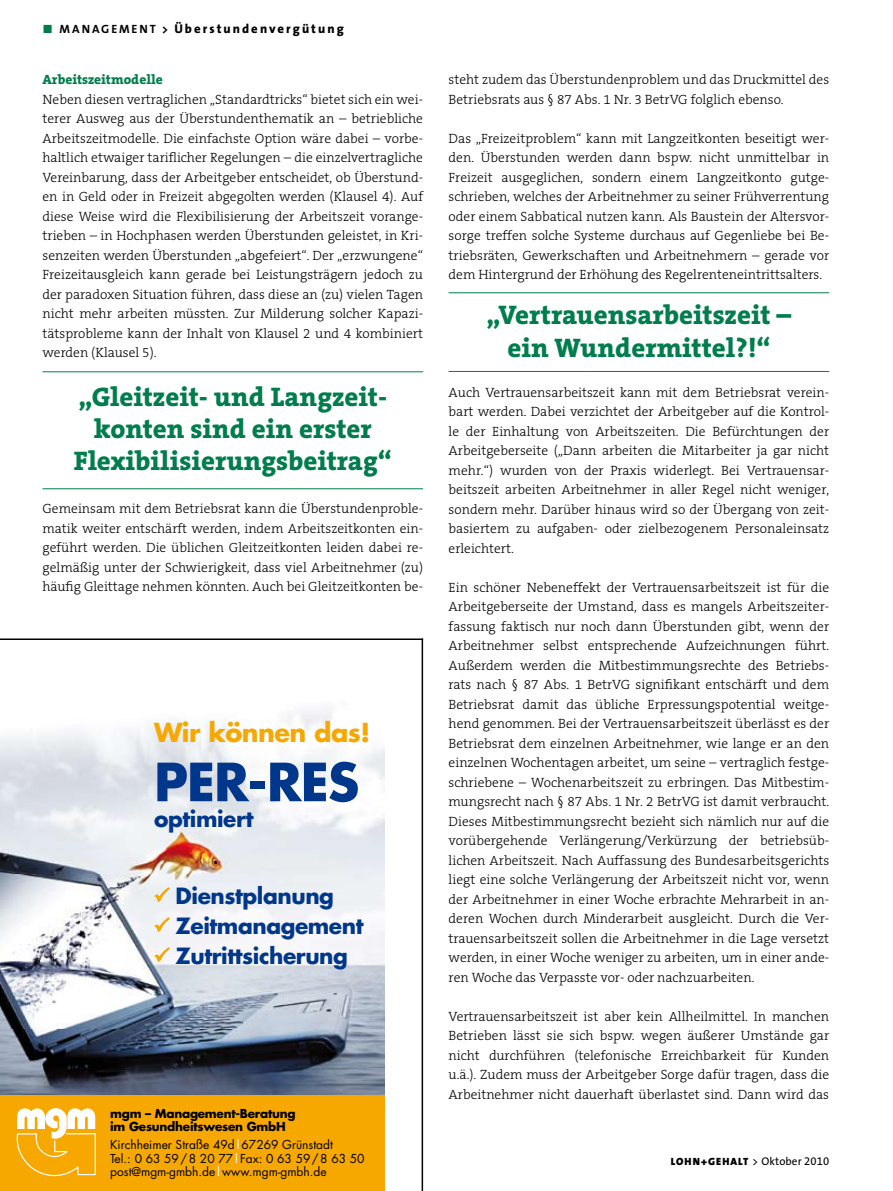
<style>
.page{position:relative;width:893px;height:1191px;background:#fff}
.page>*{position:absolute;margin:0;border:0;box-sizing:border-box;transform-origin:0 0}
.t1{font:700 51.15px "Futura";letter-spacing:-.02em;color:#00378b}
.t2{font:800 27px/32.4px "The Serif B8";color:#007d4c;text-align:center}
.t3{font:700 25.5px "Futura";letter-spacing:-.02em;color:#f6a800}
.t4{font:700 21.75px/30px "Futura";letter-spacing:-.02em;color:#00378b}
.t5{font:300 13.5px/19.5px "The Serif B3";color:#000;text-align:justify}
.t6{font:800 13.5px "The Serif B8";color:#007d4c}
.t7{font:800 12.75px "The Sans";letter-spacing:.16em;color:#000}
.t8{font:12px/13.5px "Futura";color:#000}
.t9{font:700 12px/13.5px "Futura";letter-spacing:-.02em;color:#000}
.t10{font:900 10.5px "The Sans";letter-spacing:.1em;color:#000}
.s1{font-family:"The Sans Bold Expert";font-weight:400;font-size:12px;color:#007d4c}
.s2{font-weight:700;font-size:12px}
.s3{color:#fff}
.s4{font-weight:400;font-size:11.25px}
.s5{font-family:"The Sans Expert";font-weight:400;font-size:11.25px}
</style>
<div class="page">
<hr style="left:43px;top:371px;width:380px;height:1px;background:#007d4c">
<hr style="left:43px;top:488px;width:380px;height:1px;background:#007d4c">
<img style="left:0;top:707px;width:384px;height:388px">
<div style="left:0;top:1095px;width:384px;height:96px;background:#f6a800"></div>
<svg style="left:17px;top:1108px;width:79px;height:68px"></svg>
<hr style="left:422px;top:638px;width:1px;height:553px;background:#000">
<hr style="left:0;top:638px;width:423px;height:2px;background:#000">
<hr style="left:449px;top:292px;width:380px;height:1px;background:#007d4c">
<hr style="left:449px;top:371px;width:380px;height:1px;background:#007d4c">
<svg style="left:152px;top:886px;width:19px;height:18px"></svg>
<svg style="left:152px;top:916px;width:19px;height:18px"></svg>
<svg style="left:152px;top:946px;width:19px;height:18px"></svg>
<p class="t7" style="left:43px;top:21px;width:303px"><span class="s1">ó</span> <span class="s2">MANAGEMENT &gt;</span> Überstundenvergütung</p>
<p class="t6" style="left:43px;top:73px;width:122px">Arbeitszeitmodelle</p>
<p class="t5" style="left:43px;top:90px;width:382px">Neben diesen vertraglichen „Standardtricks“ bietet sich ein wei&shy;terer Ausweg aus der Überstundenthematik an – betriebliche Arbeitszeitmodelle. Die einfachste Option wäre dabei – vorbe&shy;haltlich etwaiger tariflicher Regelungen – die einzelvertragliche Vereinbarung, dass der Arbeitgeber entscheidet, ob Überstund&shy;en in Geld oder in Freizeit abgegolten werden (Klausel 4). Auf diese Weise wird die Flexibilisierung der Arbeitszeit vorange&shy;trieben – in Hochphasen werden Überstunden geleistet, in Kri&shy;senzeiten werden Überstunden „abgefeiert“. Der „erzwungene“ Freizeitausgleich kann gerade bei Leistungsträgern jedoch zu der paradoxen Situation führen, dass diese an (zu) vielen Tagen nicht mehr arbeiten müssten. Zur Milderung solcher Kapazi&shy;tätsprobleme kann der Inhalt von Klausel 2 und 4 kombiniert werden (Klausel 5).</p>
<h2 class="t2" style="left:74px;top:381px;width:320px">„Gleitzeit- und Langzeit&shy;konten sind ein erster<br>Flexibilisierungsbeitrag“</h2>
<p class="t5" style="left:43px;top:499px;width:382px">Gemeinsam mit dem Betriebsrat kann die Überstundenproble&shy;matik weiter entschärft werden, indem Arbeitszeitkonten ein&shy;geführt werden. Die üblichen Gleitzeitkonten leiden dabei re&shy;gelmäßig unter der Schwierigkeit, dass viel Arbeitnehmer (zu) häufig Gleittage nehmen könnten. Auch bei Gleitzeitkonten be-</p>
<h3 class="t3" style="left:154px;top:715px;width:218px">Wir können das!</h3>
<h1 class="t1" style="left:154px;top:746px;width:207px">PER-RES</h1>
<h3 class="t4" style="left:154px;top:803px;width:101px">optimiert</h3>
<h3 class="t4" style="left:176px;top:880px;width:189px">Dienstplanung<br>Zeitmanagement<br>Zutrittsicherung</h3>
<p class="t9" style="left:110px;top:1106px;width:187px">mgm – Management-Beratung im Gesundheitswesen GmbH</p>
<p class="t8" style="left:110px;top:1137px;width:256px">Kirchheimer Straße 49d<span class="s3">|</span>67269 Grünstadt<br>Tel.: 0 63 59 / 8 20 77<span class="s3">|</span>Fax: 0 63 59 / 8 63 50 post@mgm-gmbh.de<span class="s3">|</span>www.mgm-gmbh.de</p>
<p class="t5" style="left:449px;top:71px;width:382px">steht zudem das Überstundenproblem und das Druckmittel des<br>Betriebsrats aus § 87 Abs. 1 Nr. 3 BetrVG folglich ebenso.</p>
<p class="t5" style="left:449px;top:129px;width:382px">Das „Freizeitproblem“ kann mit Langzeitkonten beseitigt wer&shy;den. Überstunden werden dann bspw. nicht unmittelbar in Freizeit ausgeglichen, sondern einem Langzeitkonto gutge&shy;schrieben, welches der Arbeitnehmer zu seiner Frühverrentung oder einem Sabbatical nutzen kann. Als Baustein der Altersvor&shy;sorge treffen solche Systeme durchaus auf Gegenliebe bei Be&shy;triebsräten, Gewerkschaften und Arbeitnehmern – gerade vor dem Hintergrund der Erhöhung des Regelrenteneintrittsalters.</p>
<h2 class="t2" style="left:486px;top:300px;width:306px">„Vertrauensarbeitszeit – ein Wundermittel?!“</h2>
<p class="t5" style="left:449px;top:383px;width:382px">Auch Vertrauensarbeitszeit kann mit dem Betriebsrat verein&shy;bart werden. Dabei verzichtet der Arbeitgeber auf die Kontrol&shy;le der Einhaltung von Arbeitszeiten. Die Befürchtungen der Arbeitgeberseite („Dann arbeiten die Mitarbeiter ja gar nicht mehr.“) wurden von der Praxis widerlegt. Bei Vertrauensar&shy;beitszeit arbeiten Arbeitnehmer in aller Regel nicht weniger, sondern mehr. Darüber hinaus wird so der Übergang von zeit&shy;basiertem zu aufgaben- oder zielbezogenem Personaleinsatz erleichtert.</p>
<p class="t5" style="left:449px;top:578px;width:382px">Ein schöner Nebeneffekt der Vertrauensarbeitszeit ist für die Arbeitgeberseite der Umstand, dass es mangels Arbeitszeiter&shy;fassung faktisch nur noch dann Überstunden gibt, wenn der Arbeitnehmer selbst entsprechende Aufzeichnungen führt.<br>Außerdem werden die Mitbestimmungsrechte des Betriebs&shy;rats nach § 87 Abs. 1 BetrVG signifikant entschärft und dem Betriebsrat damit das übliche Erpressungspotential weitge&shy;hend genommen. Bei der Vertrauensarbeitszeit überlässt es der Betriebsrat dem einzelnen Arbeitnehmer, wie lange er an den einzelnen Wochentagen arbeitet, um seine – vertraglich festge&shy;schriebene – Wochenarbeitszeit zu erbringen. Das Mitbestim&shy;mungsrecht nach § 87 Abs. 1 Nr. 2 BetrVG ist damit verbraucht.<br>Dieses Mitbestimmungsrecht bezieht sich nämlich nur auf die vorübergehende Verlängerung/Verkürzung der betriebsüb&shy;lichen Arbeitszeit. Nach Auffassung des Bundesarbeitsgerichts liegt eine solche Verlängerung der Arbeitszeit nicht vor, wenn der Arbeitnehmer in einer Woche erbrachte Mehrarbeit in an&shy;deren Wochen durch Minderarbeit ausgleicht. Durch die Ver&shy;trauensarbeitszeit sollen die Arbeitnehmer in die Lage versetzt werden, in einer Woche weniger zu arbeiten, um in einer ande&shy;ren Woche das Verpasste vor- oder nachzuarbeiten.</p>
<p class="t5" style="left:449px;top:1006px;width:382px">Vertrauensarbeitszeit ist aber kein Allheilmittel. In manchen Betrieben lässt sie sich bspw. wegen äußerer Umstände gar nicht durchführen (telefonische Erreichbarkeit für Kunden u.ä.). Zudem muss der Arbeitgeber Sorge dafür tragen, dass die Arbeitnehmer nicht dauerhaft überlastet sind. Dann wird das</p>
<p class="t10" style="left:671px;top:1152px;width:160px">LOHN+GEHALT <span class="s4">&gt; Oktober</span> <span class="s5">2010</span></p>
</div>
